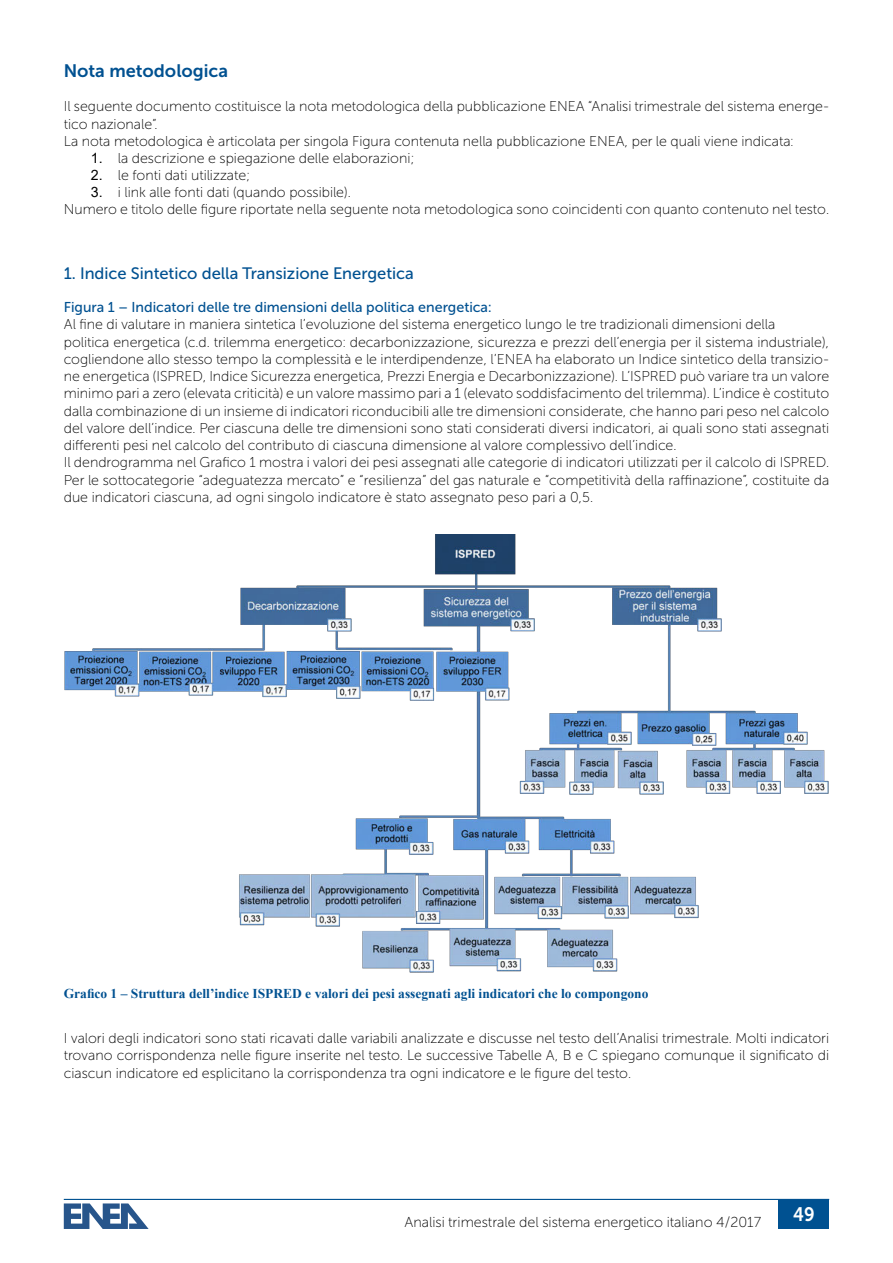
<style>
.page{position:relative;width:893px;height:1263px;background:#fff}
.page>*{position:absolute;margin:0;border:0;box-sizing:border-box;transform-origin:0 0}
.t1{font:19.5px "Museo Sans Cyrl 700";color:#fff;scale:.9 1}
.t2{font:18px "Museo Sans Cyrl 700";color:#005191}
.t3{font:16.5px "Museo Sans Cyrl 500";color:#005191}
.t4{font:14.4px "Museo Sans Cyrl 100";color:#000}
.t5{font:14.25px/17.2px "Museo Sans Cyrl 100";color:#000}
.t6{font:14.25px "Museo Sans Cyrl 500";color:#005191}
.t7{font:700 13.5px "Times New Roman";color:#005191}
.s1{font-family:"Arial"}
</style>
<div class="page">
<div style="left:779px;top:1199px;width:50px;height:30px;background:#005191"></div>
<hr style="left:64px;top:1199px;width:765px;height:1px;background:#005191">
<svg style="left:64px;top:1203px;width:85px;height:26px"></svg>
<img style="left:64px;top:535px;width:765px;height:438px">
<p class="t2" style="left:64px;top:61px;width:166px">Nota metodologica</p>
<p class="t5" style="left:64px;top:98px;width:767px">Il seguente documento costituisce la nota metodologica della pubblicazione ENEA “Analisi trimestrale del sistema energe&shy;tico nazionale”.<br>La nota metodologica è articolata per singola Figura contenuta nella pubblicazione ENEA, per le quali viene indicata:</p>
<p class="t5" style="left:91px;top:149px;width:325px"><span class="s1">1.</span> la descrizione e spiegazione delle elaborazioni;</p>
<p class="t5" style="left:91px;top:167px;width:161px"><span class="s1">2.</span> le fonti dati utilizzate;</p>
<p class="t5" style="left:64px;top:184px;width:767px;text-indent:27px"><span class="s1">3.</span> i link alle fonti dati (quando possibile).<br>Numero e titolo delle figure riportate nella seguente nota metodologica sono coincidenti con quanto contenuto nel testo.</p>
<p class="t3" style="left:64px;top:264px;width:352px">1. Indice Sintetico della Transizione Energetica</p>
<p class="t6" style="left:64px;top:299px;width:429px">Figura 1 – Indicatori delle tre dimensioni della politica energetica:</p>
<p class="t5" style="left:64px;top:316px;width:767px">Al fine di valutare in maniera sintetica l’evoluzione del sistema energetico lungo le tre tradizionali dimensioni della<br>politica energetica (c.d. trilemma energetico: decarbonizzazione, sicurezza e prezzi dell’energia per il sistema industriale), cogliendone allo stesso tempo la complessità e le interdipendenze, l’ENEA ha elaborato un Indice sintetico della transizio&shy;ne energetica (ISPRED, Indice Sicurezza energetica, Prezzi Energia e Decarbonizzazione). L’ISPRED può variare tra un valore minimo pari a zero (elevata criticità) e un valore massimo pari a 1 (elevato soddisfacimento del trilemma). L’indice è costituto dalla combinazione di un insieme di indicatori riconducibili alle tre dimensioni considerate, che hanno pari peso nel calcolo del valore dell’indice. Per ciascuna delle tre dimensioni sono stati considerati diversi indicatori, ai quali sono stati assegnati differenti pesi nel calcolo del contributo di ciascuna dimensione al valore complessivo dell’indice.<br>Il dendrogramma nel Grafico 1 mostra i valori dei pesi assegnati alle categorie di indicatori utilizzati per il calcolo di ISPRED.<br>Per le sottocategorie “adeguatezza mercato” e “resilienza” del gas naturale e “competitività della raffinazione”, costituite da due indicatori ciascuna, ad ogni singolo indicatore è stato assegnato peso pari a 0,5.</p>
<p class="t7" style="left:64px;top:983px;width:586px">Grafico 1 – Struttura dell’indice ISPRED e valori dei pesi assegnati agli indicatori che lo compongono</p>
<p class="t5" style="left:64px;top:1030px;width:767px;text-align:justify">I valori degli indicatori sono stati ricavati dalle variabili analizzate e discusse nel testo dell’Analisi trimestrale. Molti indicatori trovano corrispondenza nelle figure inserite nel testo. Le successive Tabelle A, B e C spiegano comunque il significato di ciascun indicatore ed esplicitano la corrispondenza tra ogni indicatore e le figure del testo.</p>
<p class="t4" style="left:405px;top:1214px;width:358px">Analisi trimestrale del sistema energetico italiano 4/2017</p>
<h1 class="t1" style="left:793px;top:1204px;width:25px">49</h1>
</div>
